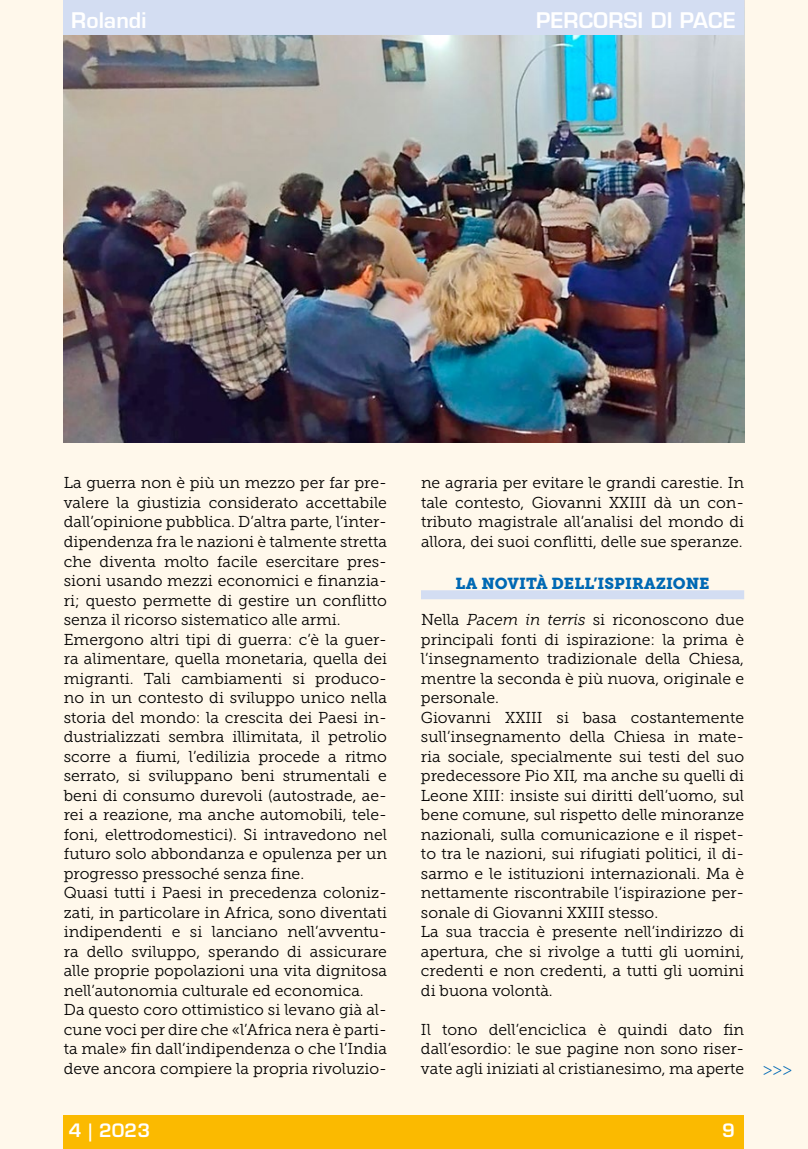
<style>
.page{position:relative;width:808px;height:1149px;background:#fff}
.page>*{position:absolute;margin:0;border:0;box-sizing:border-box;transform-origin:0 0}
.t1{font:600 21px "Eurostile LT Std";color:#fff}
.t2{font:600 18px "Eurostile LT Std";color:#fff}
.t3{font:18px "Minion Pro";color:#0069b4}
.t4{font:15.75px/19.5px "Museo Slab 300";color:#000}
.t5{font:15.75px "Museo Slab 900";color:#0069b4}
.s1{font-style:italic}
</style>
<div class="page">
<div style="left:0;top:0;width:808px;height:1148px;background:#fff8eb"></div>
<img style="left:64px;top:34px;width:680px;height:408px">
<div style="left:64px;top:1115px;width:680px;height:33px;background:#fbba00"></div>
<div style="left:421px;top:590px;width:323px;height:9px;background:#d3ddf2"></div>
<div style="left:64px;top:0;width:680px;height:34px;background:#d3ddf2"></div>
<h1 class="t1" style="left:71px;top:7px;width:77px">Rolandi</h1>
<h1 class="t1" style="left:536px;top:7px;width:201px">PERCORSI DI PACE</h1>
<p class="t4" style="left:64px;top:473px;width:325px">La guerra non è più un mezzo per far pre&shy;valere la giustizia considerato accettabile dall’opinione pubblica. D’altra parte, l’inter&shy;dipendenza fra le nazioni è talmente stretta che diventa molto facile esercitare pres&shy;sioni usando mezzi economici e finanzia&shy;ri; questo permette di gestire un conflitto senza il ricorso sistematico alle armi.<br>Emergono altri tipi di guerra: c’è la guer&shy;ra alimentare, quella monetaria, quella dei migranti. Tali cambiamenti si produco&shy;no in un contesto di sviluppo unico nella storia del mondo: la crescita dei Paesi in&shy;dustrializzati sembra illimitata, il petrolio scorre a fiumi, l’edilizia procede a ritmo serrato, si sviluppano beni strumentali e beni di consumo durevoli (autostrade, ae&shy;rei a reazione, ma anche automobili, tele&shy;foni, elettrodomestici). Si intravedono nel futuro solo abbondanza e opulenza per un progresso pressoché senza fine.<br>Quasi tutti i Paesi in precedenza coloniz&shy;zati, in particolare in Africa, sono diventati indipendenti e si lanciano nell’avventu&shy;ra dello sviluppo, sperando di assicurare alle proprie popolazioni una vita dignitosa nell’autonomia culturale ed economica.<br>Da questo coro ottimistico si levano già al&shy;cune voci per dire che «l’Africa nera è parti&shy;ta male» fin dall’indipendenza o che l’India deve ancora compiere la propria rivoluzio-</p>
<p class="t4" style="left:421px;top:473px;width:325px;text-align:justify">ne agraria per evitare le grandi carestie. In tale contesto, Giovanni XXIII dà un con&shy;tributo magistrale all’analisi del mondo di allora, dei suoi conflitti, delle sue speranze.</p>
<p class="t5" style="left:455px;top:574px;width:256px">LA NOVITÀ DELL’ISPIRAZIONE</p>
<p class="t4" style="left:421px;top:609px;width:325px">Nella <span class="s1">Pacem in terris</span> si riconoscono due principali fonti di ispirazione: la prima è l’insegnamento tradizionale della Chiesa, mentre la seconda è più nuova, originale e personale.<br>Giovanni XXIII si basa costantemente sull’insegnamento della Chiesa in mate&shy;ria sociale, specialmente sui testi del suo predecessore Pio XII<span class="s1">,</span> ma anche su quelli di Leone XIII: insiste sui diritti dell’uomo, sul bene comune, sul rispetto delle minoranze nazionali, sulla comunicazione e il rispet&shy;to tra le nazioni, sui rifugiati politici, il di&shy;sarmo e le istituzioni internazionali. Ma è nettamente riscontrabile l’ispirazione per&shy;sonale di Giovanni XXIII stesso.<br>La sua traccia è presente nell’indirizzo di apertura, che si rivolge a tutti gli uomini, credenti e non credenti, a tutti gli uomini di buona volontà.</p>
<p class="t4" style="left:421px;top:1019px;width:325px;text-align:justify">Il tono dell’enciclica è quindi dato fin dall’esordio: le sue pagine non sono riser&shy;vate agli iniziati al cristianesimo, ma aperte</p>
<p class="t2" style="left:69px;top:1118px;width:83px">4 | 2023</p>
<p class="t2" style="left:722px;top:1118px;width:14px">9</p>
<p class="t3" style="left:763px;top:1056px;width:31px">&gt;&gt;&gt;</p>
</div>
